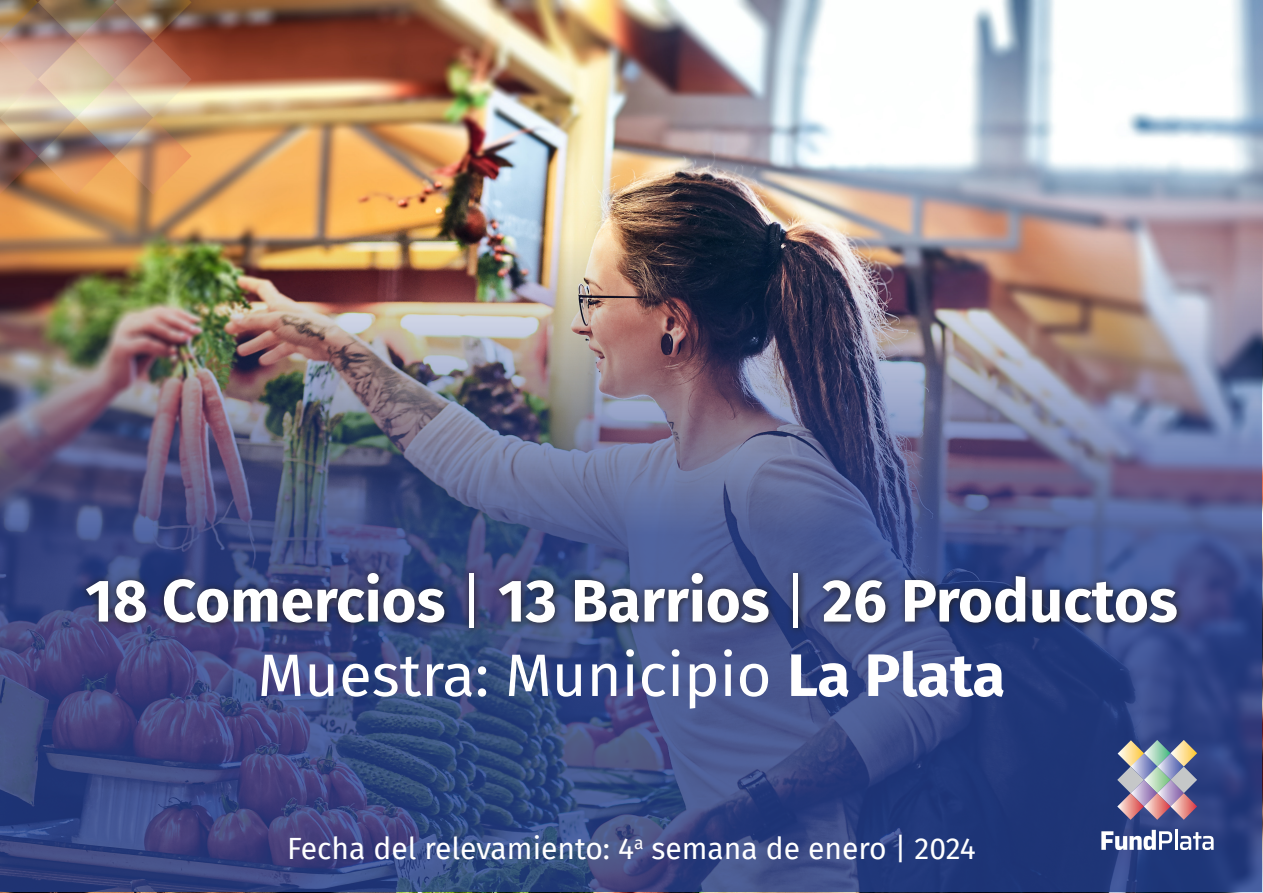
<style>
.page{position:relative;width:1263px;height:893px;background:#fff}
.page>*{position:absolute;margin:0;border:0;box-sizing:border-box;transform-origin:0 0}
.t1{font:700 59.85px "Fira Sans";color:#fff}
.t2{font:59.85px "Fira Sans";color:#fff}
.t3{font:30px "Fira Sans";color:#fff}
.s1{font-weight:400}
.s2{font-weight:700}
</style>
<div class="page">
<img style="left:0;top:0;width:1263px;height:893px">
<img style="left:1px;top:232px;width:1261px;height:660px">
<img style="left:0;top:0;width:192px;height:195px">
<svg style="left:80px;top:566px;width:1106px;height:70px;background:#36416d"></svg>
<svg style="left:1101px;top:830px;width:71px;height:20px"></svg>
<hr style="left:1175px;top:830px;width:2px;height:20px;background:#fff">
<svg style="left:1180px;top:832px;width:33px;height:18px"></svg>
<img style="left:1117px;top:740px;width:80px;height:80px">
<p class="t1" style="left:85px;top:550px;width:1094px">18 Comercios <span class="s1">|</span> 13 Barrios <span class="s1">|</span> 26 Productos</p>
<p class="t2" style="left:258px;top:630px;width:749px">Muestra: Municipio <span class="s2">La Plata</span></p>
<p class="t3" style="left:287px;top:826px;width:690px">Fecha del relevamiento: 4<sup>a</sup> semana de enero | 2024</p>
</div>
